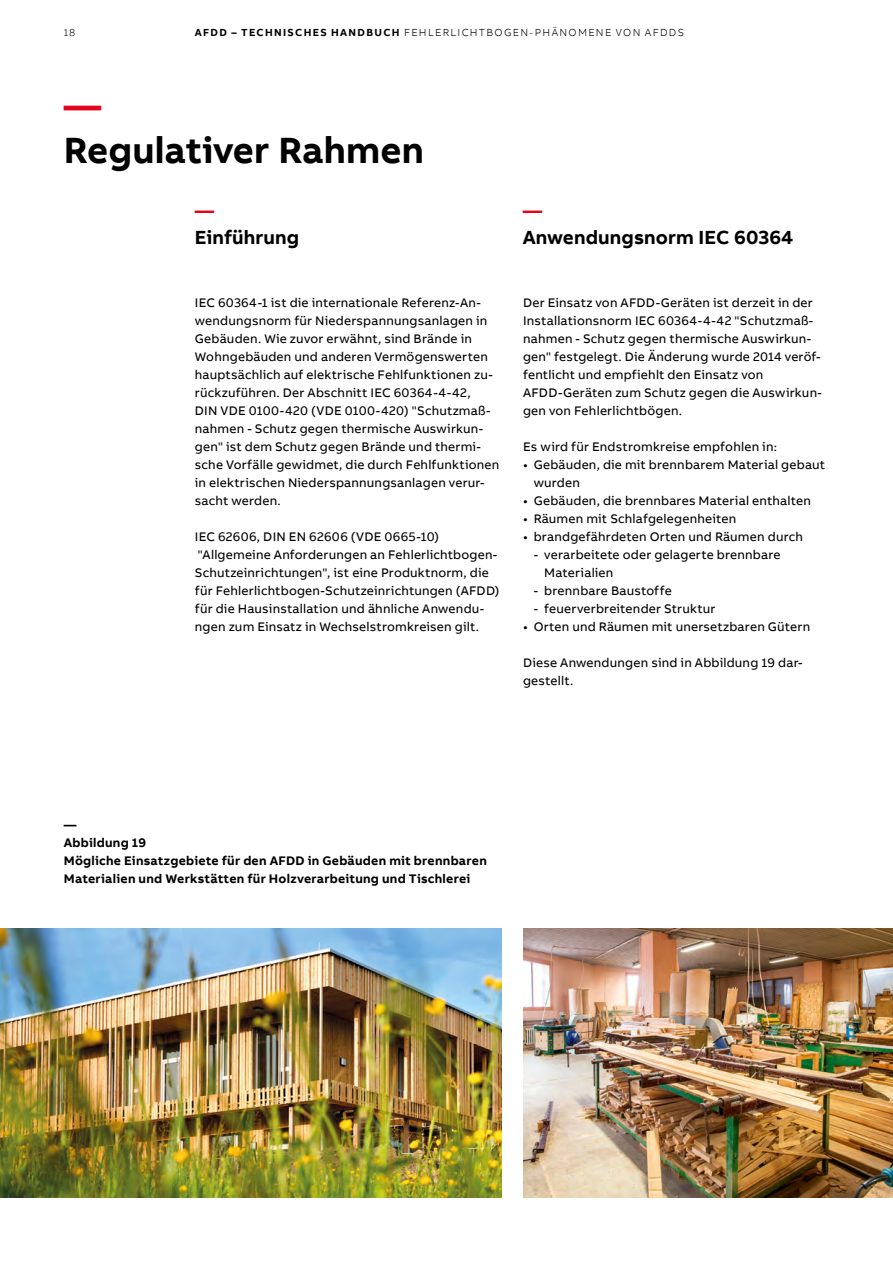
<style>
.page{position:relative;width:893px;height:1263px;background:#fff}
.page>*{position:absolute;margin:0;border:0;box-sizing:border-box;transform-origin:0 0}
.t1{font:700 37.5px "AB Bvoice";color:#000}
.t2{font:700 37.5px "AB Bvoice";color:#e3051b}
.t3{font:700 19.5px "AB Bvoice";letter-spacing:.005em;color:#000}
.t4{font:700 19.5px "AB Bvoice";color:#e3051b}
.t5{font:12.75px/18px "AB Bvoice";letter-spacing:.015em;color:#000}
.t6{font:700 12.75px/18px "AB Bvoice";letter-spacing:.02em;color:#000}
.t7{font:300 10.5px "AB Bvoice";letter-spacing:.12em;color:#000}
.s1{font-weight:700}
</style>
<div class="page">
<img style="left:0;top:929px;width:501px;height:269px">
<img style="left:523px;top:929px;width:370px;height:269px">
<p class="t7" style="left:64px;top:26px;width:13px">18</p>
<p class="t7" style="left:195px;top:26px;width:490px"><span class="s1">AFDD – TECHNISCHES HANDBUCH</span> FEHLERLICHTBOGEN-PHÄNOMENE VON AFDDS</p>
<h1 class="t2" style="left:64px;top:81px;width:39px">—</h1>
<h1 class="t1" style="left:64px;top:126px;width:362px">Regulativer Rahmen</h1>
<h2 class="t4" style="left:195px;top:198px;width:21px">—</h2>
<h2 class="t3" style="left:195px;top:225px;width:106px">Einführung</h2>
<p class="t5" style="left:195px;top:294px;width:306px">IEC 60364-1 ist die internationale Referenz-An&shy;wendungsnorm für Niederspannungsanlagen in Gebäuden. Wie zuvor erwähnt, sind Brände in Wohngebäuden und anderen Vermögenswerten hauptsächlich auf elektrische Fehlfunktionen zu&shy;rückzuführen. Der Abschnitt IEC 60364-4-42,<br>DIN VDE 0100-420 (VDE 0100-420) "Schutzmaß&shy;nahmen - Schutz gegen thermische Auswirkun&shy;gen" ist dem Schutz gegen Brände und thermi&shy;sche Vorfälle gewidmet, die durch Fehlfunktionen in elektrischen Niederspannungsanlagen verur&shy;sacht werden.</p>
<p class="t5" style="left:195px;top:528px;width:306px">IEC 62606, DIN EN 62606 (VDE 0665-10) "Allgemeine Anforderungen an Fehlerlichtbogen-Schutzeinrichtungen", ist eine Produktnorm, die für Fehlerlichtbogen-Schutzeinrichtungen (AFDD) für die Hausinstallation und ähnliche Anwendu&shy;ngen zum Einsatz in Wechselstromkreisen gilt.</p>
<h2 class="t4" style="left:523px;top:198px;width:21px">—</h2>
<h2 class="t3" style="left:523px;top:225px;width:272px">Anwendungsnorm IEC 60364</h2>
<p class="t5" style="left:523px;top:294px;width:301px">Der Einsatz von AFDD-Geräten ist derzeit in der Installationsnorm IEC 60364-4-42 "Schutzmaß&shy;nahmen - Schutz gegen thermische Auswirkun&shy;gen" festgelegt. Die Änderung wurde 2014 veröf&shy;fentlicht und empfiehlt den Einsatz von AFDD-Geräten zum Schutz gegen die Auswirkun&shy;gen von Fehlerlichtbögen.</p>
<p class="t5" style="left:523px;top:438px;width:255px">Es wird für Endstromkreise empfohlen in:</p>
<p class="t5" style="left:534px;top:456px;width:293px;text-indent:-11px">• Gebäuden, die mit brennbarem Material gebaut wurden</p>
<p class="t5" style="left:523px;top:492px;width:289px">• Gebäuden, die brennbares Material enthalten</p>
<p class="t5" style="left:523px;top:510px;width:215px">• Räumen mit Schlafgelegenheiten</p>
<p class="t5" style="left:523px;top:528px;width:281px">• brandgefährdeten Orten und Räumen durch</p>
<p class="t5" style="left:544px;top:546px;width:238px;text-indent:-11px">- verarbeitete oder gelagerte brennbare<br>Materialien</p>
<p class="t5" style="left:534px;top:582px;width:140px">- brennbare Baustoffe</p>
<p class="t5" style="left:534px;top:600px;width:183px">- feuerverbreitender Struktur</p>
<p class="t5" style="left:523px;top:618px;width:289px">• Orten und Räumen mit unersetzbaren Gütern</p>
<p class="t5" style="left:523px;top:654px;width:280px">Diese Anwendungen sind in Abbildung 19 dar&shy;gestellt.</p>
<p class="t6" style="left:64px;top:815px;width:425px">—<br>Abbildung 19<br>Mögliche Einsatzgebiete für den AFDD in Gebäuden mit brennbaren Materialien und Werkstätten für Holzverarbeitung und Tischlerei</p>
</div>
